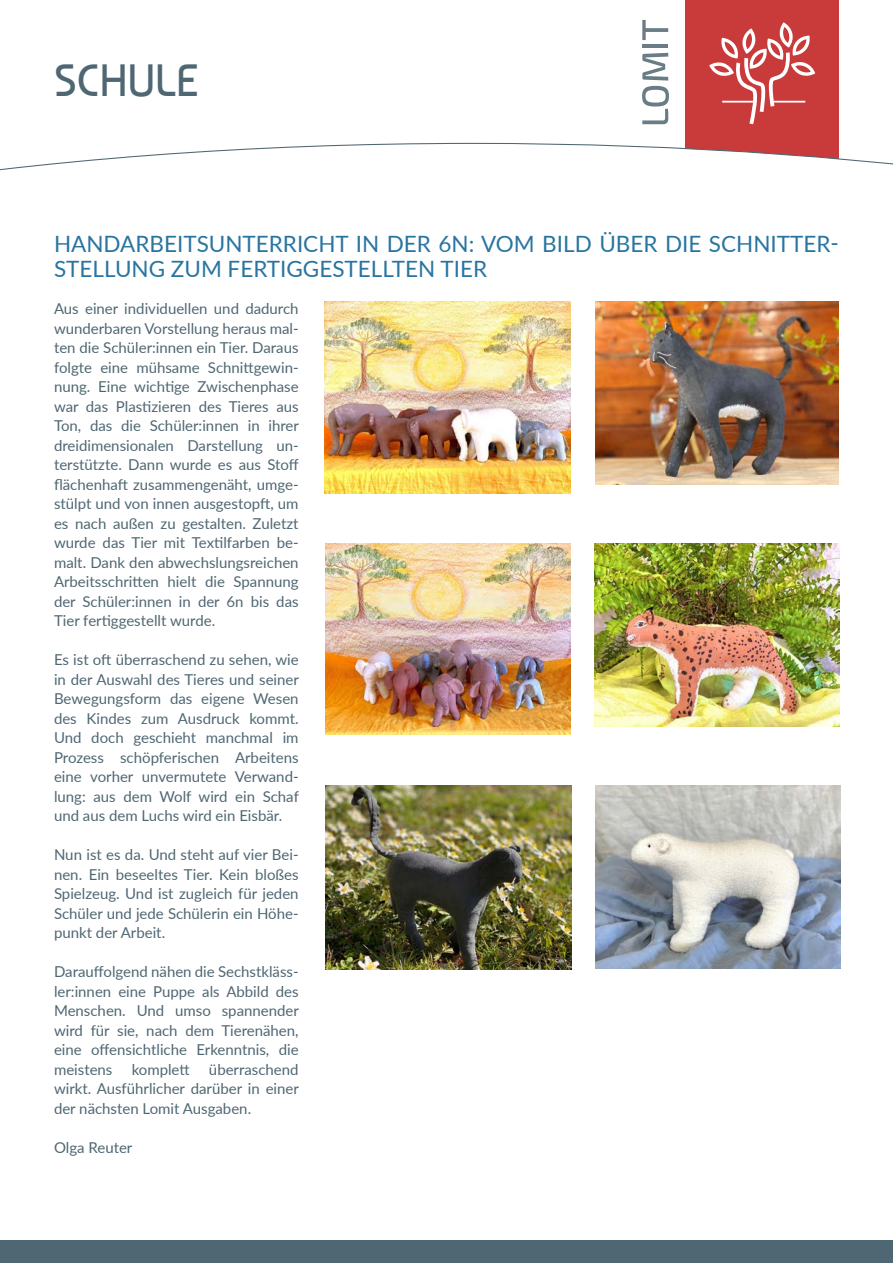
<style>
.page{position:relative;width:893px;height:1263px;background:#fff}
.page>*{position:absolute;margin:0;border:0;box-sizing:border-box;transform-origin:0 0}
.t1{font:45px "Baumans";letter-spacing:-.01em;color:#4f6772}
.t2{font:22.5px/25.5px "Lato";color:#2875a1}
.t3{font:15px/19.5px "Lato";color:#4f6772;text-align:justify}
</style>
<div class="page">
<div style="left:0;top:1241px;width:893px;height:22px;background:#4f6772"></div>
<div style="left:685px;top:0;width:154px;height:169px;background:#c93a3b"></div>
<svg style="left:642px;top:53px;width:27px;height:71px"></svg>
<hr style="left:642px;top:44px;width:26px;height:3px;background:#6a7c85">
<svg style="left:642px;top:20px;width:26px;height:20px"></svg>
<svg style="left:0;top:142px;width:893px;height:29px"></svg>
<svg style="left:709px;top:22px;width:106px;height:102px"></svg>
<hr style="left:722px;top:101px;width:33px;height:2px;background:#fff">
<hr style="left:773px;top:101px;width:32px;height:2px;background:#fff">
<img style="left:596px;top:785px;width:244px;height:184px">
<img style="left:324px;top:302px;width:246px;height:191px">
<img style="left:325px;top:543px;width:245px;height:192px">
<img style="left:596px;top:302px;width:243px;height:182px">
<img style="left:325px;top:785px;width:246px;height:185px">
<img style="left:594px;top:543px;width:245px;height:184px">
<p class="t1" style="left:54px;top:54px;width:147px">SCHULE</p>
<p class="t2" style="left:54px;top:230px;width:786px">HANDARBEITSUNTERRICHT IN DER 6N: VOM BILD ÜBER DIE SCHNITTER-<br>STELLUNG ZUM FERTIGGESTELLTEN TIER</p>
<p class="t3" style="left:54px;top:298px;width:246px">Aus einer individuellen und dadurch wunderbaren Vorstellung heraus mal&shy;ten die Schüler:innen ein Tier. Daraus folgte eine mühsame Schnittgewin&shy;nung. Eine wichtige Zwischenphase war das Plastizieren des Tieres aus Ton, das die Schüler:innen in ihrer dreidimensionalen Darstellung un&shy;terstützte. Dann wurde es aus Stoff flächenhaft zusammengenäht, umge&shy;stülpt und von innen ausgestopft, um es nach außen zu gestalten. Zuletzt wurde das Tier mit Textilfarben be&shy;malt. Dank den abwechslungsreichen Arbeitsschritten hielt die Spannung der Schüler:innen in der 6n bis das Tier fertiggestellt wurde.</p>
<p class="t3" style="left:54px;top:649px;width:246px">Es ist oft überraschend zu sehen, wie in der Auswahl des Tieres und seiner Bewegungsform das eigene Wesen des Kindes zum Ausdruck kommt.<br>Und doch geschieht manchmal im Prozess schöpferischen Arbeitens eine vorher unvermutete Verwand&shy;lung: aus dem Wolf wird ein Schaf und aus dem Luchs wird ein Eisbär.</p>
<p class="t3" style="left:54px;top:844px;width:246px">Nun ist es da. Und steht auf vier Bei&shy;nen. Ein beseeltes Tier. Kein bloßes Spielzeug. Und ist zugleich für jeden Schüler und jede Schülerin ein Höhe&shy;punkt der Arbeit.</p>
<p class="t3" style="left:54px;top:961px;width:246px">Darauffolgend nähen die Sechstkläss&shy;ler:innen eine Puppe als Abbild des Menschen. Und umso spannender wird für sie, nach dem Tierenähen, eine offensichtliche Erkenntnis, die meistens</p>
<p class="t3" style="left:54px;top:1059px;width:246px;text-indent:155px">überraschend wirkt. Ausführlicher darüber in einer der nächsten Lomit Ausgaben.</p>
<p class="t3" style="left:54px;top:1137px;width:80px">Olga Reuter</p>
<p class="t3" style="left:132px;top:1059px;width:60px">komplett</p>
</div>
